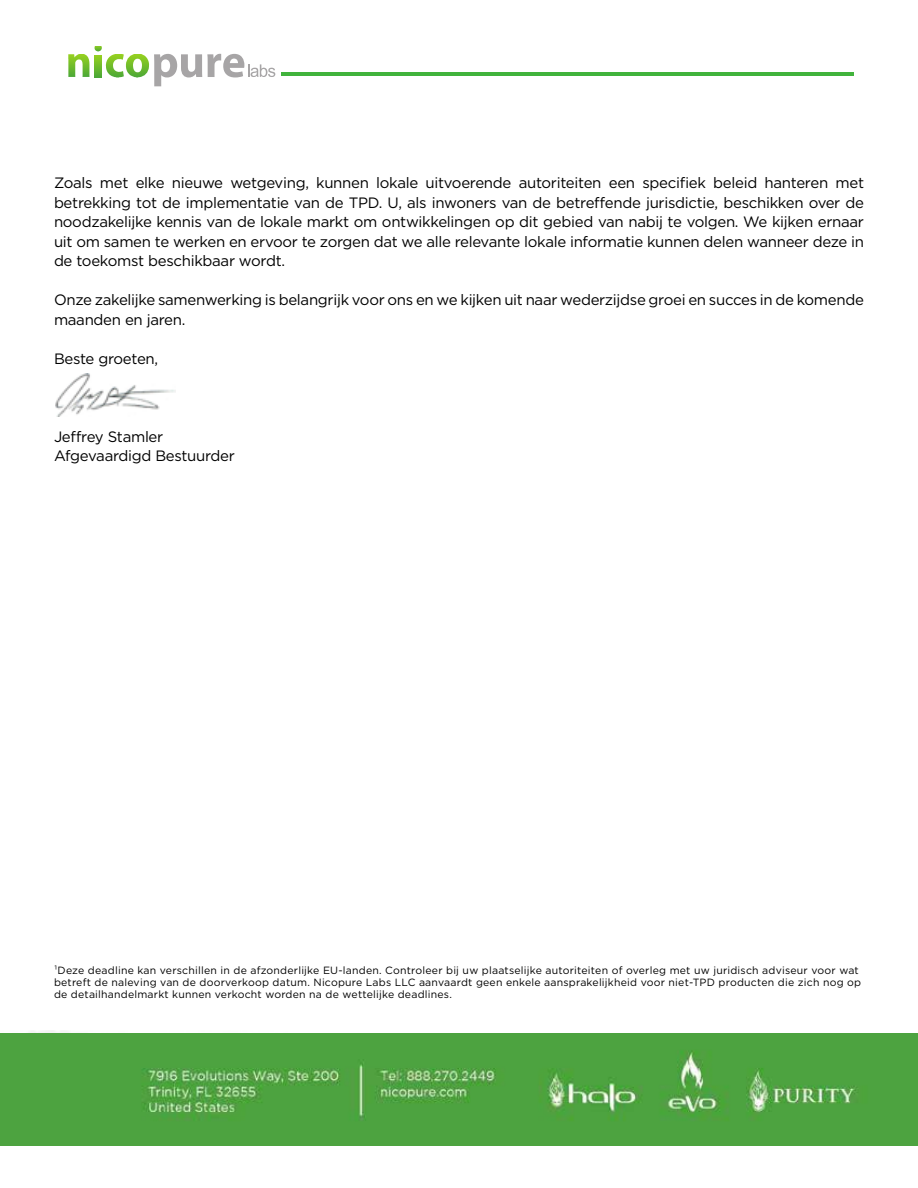
<style>
.page{position:relative;width:918px;height:1188px;background:#fff}
.page>*{position:absolute;margin:0;border:0;box-sizing:border-box;transform-origin:0 0}
.t1{font:italic 700 17.1px "Calibri";color:#000}
.t2{font:17.1px "Calibri";color:#000}
.t3{font:15px/19.5px "Gotham";letter-spacing:-.02em;color:#000}
.t4{font:12.45px "Calibri";color:#000}
.t5{font:10.5px/12px "Gotham";letter-spacing:.02em;color:#000}
</style>
<div class="page">
<hr style="left:281px;top:73px;width:572px;height:3px;background:#41b33c">
<svg style="left:68px;top:54px;width:21px;height:23px"></svg>
<svg style="left:95px;top:46px;width:180px;height:40px"></svg>
<svg style="left:95px;top:54px;width:7px;height:23px"></svg>
<img style="left:0;top:1031px;width:918px;height:3px">
<img style="left:0;top:1034px;width:918px;height:112px">
<img style="left:55px;top:374px;width:120px;height:43px">
<p class="t3" style="left:54px;top:173px;width:812px;text-align:justify">Zoals met elke nieuwe wetgeving, kunnen lokale uitvoerende autoriteiten een specifiek beleid hanteren met betrekking tot de implementatie van de TPD. U, als inwoners van de betreffende jurisdictie, beschikken over de noodzakelijke kennis van de lokale markt om ontwikkelingen op dit gebied van nabij te volgen. We kijken ernaar uit om samen te werken en ervoor te zorgen dat we alle relevante lokale informatie kunnen delen wanneer deze in de toekomst beschikbaar wordt.</p>
<p class="t3" style="left:54px;top:290px;width:811px">Onze zakelijke samenwerking is belangrijk voor ons en we kijken uit naar wederzijdse groei en succes in de komende maanden en jaren.</p>
<p class="t3" style="left:54px;top:348px;width:106px">Beste groeten,</p>
<p class="t2" style="left:706px;top:200px;width:138px">November 21, 2016</p>
<p class="t1" style="left:82px;top:231px;width:429px">TO ALL EU DISTRIBUTORS OF NICOPURE LABS LLC PRODUCTS</p>
<p class="t3" style="left:54px;top:426px;width:182px">Jeffrey Stamler<br>Afgevaardigd Bestuurder</p>
<p class="t5" style="left:54px;top:964px;width:809px">¹Deze deadline kan verschillen in de afzonderlijke EU-landen. Controleer bij uw plaatselijke autoriteiten of overleg met uw juridisch adviseur voor wat betreft de naleving van de doorverkoop datum. Nicopure Labs LLC aanvaardt geen enkele aansprakelijkheid voor niet-TPD producten die zich nog op de detailhandelmarkt kunnen verkocht worden na de wettelijke deadlines.</p>
<p class="t4" style="left:82px;top:976px;width:741px"><sup>1</sup> This deadline may be different in individual EU countries. Please verify with your local authorities or with your legal advisor to ensure compliance</p>
</div>
